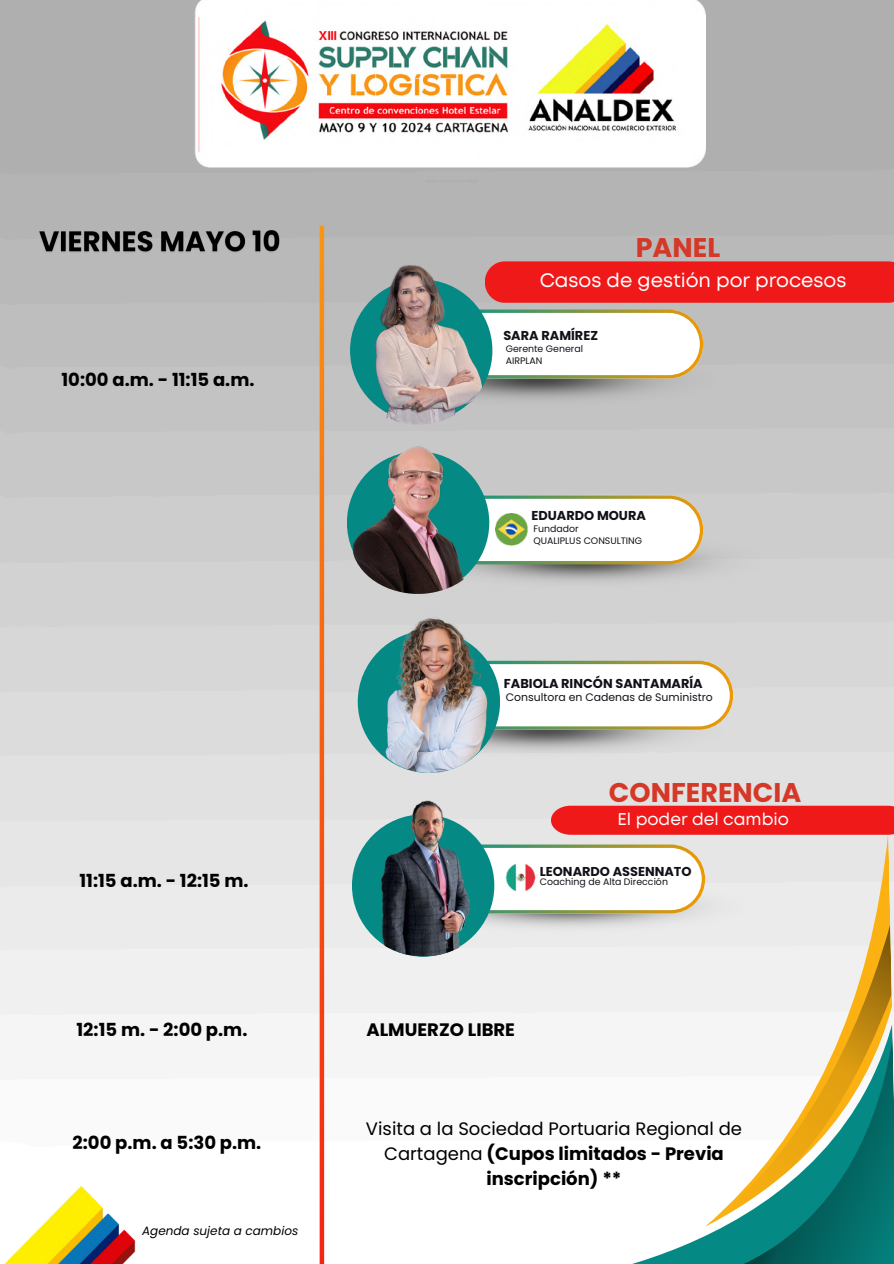
<style>
.page{position:relative;width:894px;height:1264px;background:#fff}
.page>*{position:absolute;margin:0;border:0;box-sizing:border-box;transform-origin:0 0}
.t1{font:700 27px "Poppins";color:#d63828}
.t2{font:19.5px "Mont";color:#fff}
.t3{font:700 18px "Poppins";color:#000}
.t4{font:18px/24.8px "Poppins";color:#000;text-align:center}
.t5{font:16.95px "Mont";color:#fff}
.t6{font:700 12.9px "Poppins";color:#141018}
.t7{font:italic 12px "Poppins";color:#000}
.t8{font:10.95px "Poppins";color:#141018}
.t9{font:9.45px/12.5px "Poppins";color:#141018}
.s1{font-weight:700}
</style>
<div class="page">
<img style="left:0;top:0;width:893px;height:1263px">
<img style="left:488px;top:350px;width:226px;height:58px">
<svg style="left:488px;top:309px;width:215px;height:69px"></svg>
<div style="left:488px;top:261px;width:405px;height:42px;background:#f01919"></div>
<img style="left:347px;top:242px;width:141px;height:182px">
<div style="left:696px;top:834px;width:197px;height:189px;background:#e6e6e6"></div>
<svg style="left:518px;top:1023px;width:180px;height:240px"></svg>
<svg style="left:679px;top:1037px;width:214px;height:226px"></svg>
<svg style="left:698px;top:924px;width:195px;height:302px"></svg>
<svg style="left:319px;top:226px;width:5px;height:1037px;background:#f36c2d"></svg>
<img style="left:484px;top:533px;width:275px;height:57px">
<svg style="left:484px;top:495px;width:218px;height:69px"></svg>
<img style="left:194px;top:0;width:511px;height:171px">
<div style="left:551px;top:805px;width:342px;height:29px;background:#f01919"></div>
<img style="left:0;top:1185px;width:163px;height:78px">
<img style="left:351px;top:442px;width:133px;height:151px">
<img style="left:492px;top:729px;width:229px;height:30px">
<svg style="left:492px;top:660px;width:240px;height:69px"></svg>
<div style="left:357px;top:630px;width:143px;height:143px;background:#058984;border-radius:50%"></div>
<img style="left:366px;top:610px;width:126px;height:163px">
<img style="left:494px;top:877px;width:249px;height:58px">
<svg style="left:494px;top:844px;width:211px;height:69px"></svg>
<img style="left:353px;top:774px;width:141px;height:182px">
<img style="left:505px;top:862px;width:30px;height:31px">
<img style="left:495px;top:513px;width:32px;height:32px">
<img style="left:36px;top:222px;width:246px;height:40px">
<h6 class="t1" style="left:635px;top:228px;width:86px">PANEL</h6>
<h6 class="t2" style="left:539px;top:272px;width:308px">Casos de gestión por procesos</h6>
<h6 class="t6" style="left:503px;top:327px;width:96px">SARA RAMÍREZ</h6>
<p class="t3" style="left:62px;top:367px;width:194px">10:00 a.m. - 11:15 a.m.</p>
<p class="t3" style="left:79px;top:868px;width:171px">11:15 a.m. - 12:15 m.</p>
<p class="t9" style="left:505px;top:342px;width:79px">Gerente General<br>AIRPLAN</p>
<p class="t6" style="left:531px;top:506px;width:116px">EDUARDO MOURA</p>
<p class="t9" style="left:533px;top:522px;width:110px">Fundador<br>QUALIPLUS CONSULTING</p>
<p class="t6" style="left:503px;top:674px;width:200px">FABIOLA RINCÓN SANTAMARÍA</p>
<p class="t8" style="left:505px;top:689px;width:209px">Consultora en Cadenas de Suministro</p>
<p class="t1" style="left:608px;top:773px;width:194px">CONFERENCIA</p>
<p class="t5" style="left:617px;top:813px;width:173px">El poder del cambio</p>
<h6 class="t6" style="left:539px;top:863px;width:153px">LEONARDO ASSENNATO</h6>
<p class="t9" style="left:539px;top:876px;width:130px">Coaching de Alta Dirección</p>
<p class="t3" style="left:76px;top:1017px;width:172px">12:15 m. - 2:00 p.m.</p>
<p class="t3" style="left:366px;top:1017px;width:150px">ALMUERZO LIBRE</p>
<h1 class="t3" style="left:73px;top:1130px;width:190px">2:00 p.m. a 5:30 p.m.</h1>
<p class="t7" style="left:142px;top:1222px;width:157px">Agenda sujeta a cambios</p>
<h5 class="t4" style="left:366px;top:1116px;width:377px">Visita a la Sociedad Portuaria Regional de<br>Cartagena <span class="s1">(Cupos limitados - Previa inscripción) **</span></h5>
</div>
